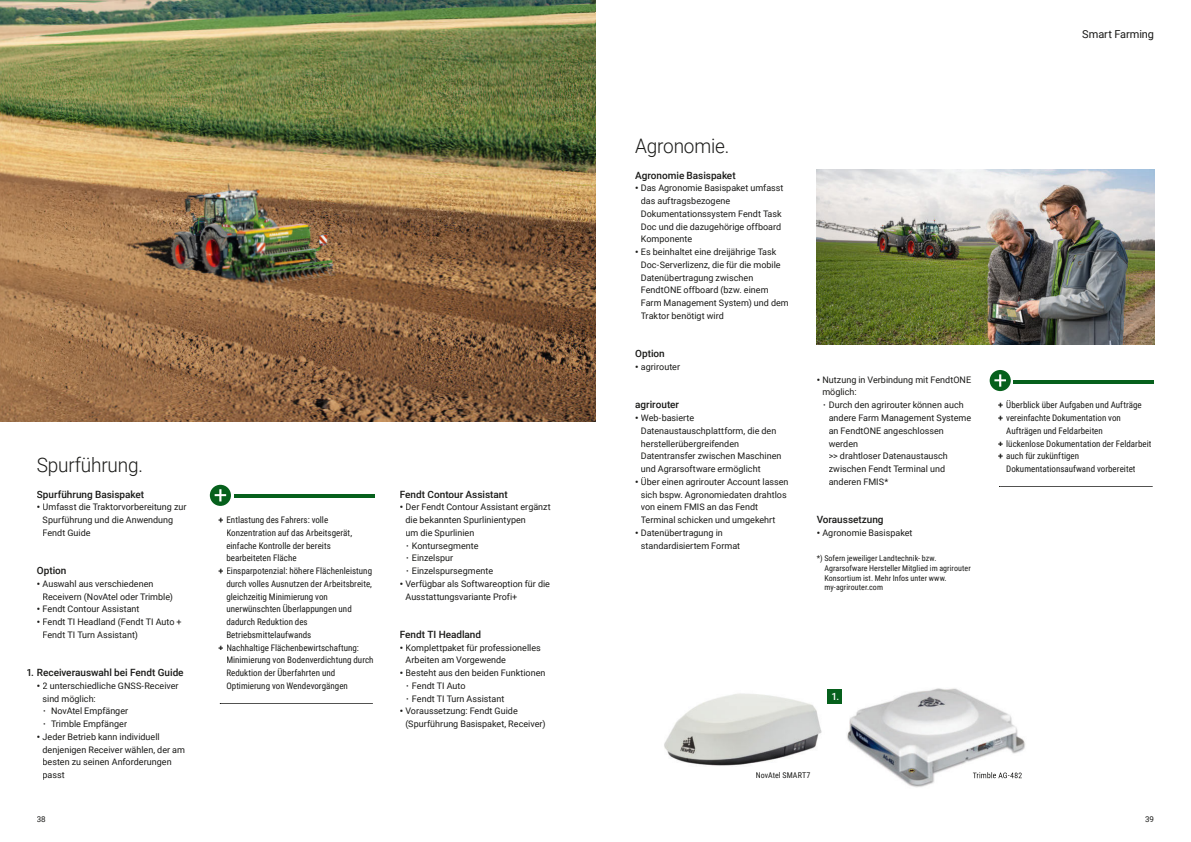
<style>
.page{position:relative;width:1191px;height:842px;background:#fff}
.page>*{position:absolute;margin:0;border:0;box-sizing:border-box;transform-origin:0 0}
.t1{font:300 20px "Roboto";letter-spacing:-.01em;color:#1a1a18;scale:.95 1}
.t2{font:11px "Roboto";letter-spacing:-.01em;color:#1a1a18}
.t3{font:500 10px "Roboto";color:#1a1a18}
.t4{font:500 10px "Roboto";color:#fff}
.t5{font:9px/12.8px "Roboto";color:#1a1a18}
.t6{font:9px "Roboto Condensed";letter-spacing:.005em;color:#1a1a18}
.t7{font:8px/9.6px "Roboto Condensed";letter-spacing:.005em;color:#1a1a18}
.t8{font:8px "Roboto";color:#1a1a18}
.s1{font-weight:900}
.s2{font-weight:700}
.s3{font-family:"Roboto";font-weight:700}
</style>
<div class="page">
<img style="left:0;top:0;width:596px;height:421px">
<hr style="left:220px;top:703px;width:153px;height:1px;background:#1a1a18">
<hr style="left:234px;top:495px;width:140px;height:3px;background:#06601c">
<div style="left:210px;top:485px;width:21px;height:21px;background:#06601c;border-radius:50%"></div>
<svg style="left:215px;top:489px;width:11px;height:12px"></svg>
<hr style="left:999px;top:486px;width:153px;height:1px;background:#1a1a18">
<hr style="left:1013px;top:380px;width:141px;height:3px;background:#06601c">
<div style="left:989px;top:370px;width:21px;height:21px;background:#06601c;border-radius:50%"></div>
<svg style="left:994px;top:374px;width:12px;height:13px"></svg>
<img style="left:847px;top:688px;width:179px;height:100px">
<img style="left:664px;top:693px;width:158px;height:73px">
<img style="left:973px;top:772px;width:48px;height:6px">
<img style="left:816px;top:169px;width:338px;height:175px">
<div style="left:828px;top:690px;width:14px;height:14px;background:#06601c"></div>
<h1 class="t1" style="left:37px;top:457px;width:113px">Spurführung.</h1>
<p class="t3" style="left:37px;top:490px;width:109px">Spurführung Basispaket</p>
<p class="t5" style="left:43px;top:501px;width:145px;text-indent:-6px"><span class="s1">•</span> Umfasst die Traktorvorbereitung zur<br>Spurführung und die Anwendung<br>Fendt Guide</p>
<p class="t3" style="left:37px;top:566px;width:31px">Option</p>
<p class="t5" style="left:43px;top:578px;width:132px;text-indent:-6px"><span class="s1">•</span> Auswahl aus verschiedenen<br>Receivern (NovAtel oder Trimble)</p>
<p class="t5" style="left:37px;top:603px;width:104px"><span class="s1">•</span> Fendt Contour Assistant</p>
<p class="t5" style="left:43px;top:616px;width:141px;text-indent:-6px"><span class="s1">•</span> Fendt TI Headland (Fendt TI Auto +<br>Fendt TI Turn Assistant)</p>
<p class="t3" style="left:26px;top:668px;width:159px">1. Receiverauswahl bei Fendt Guide</p>
<p class="t5" style="left:43px;top:680px;width:138px;text-indent:-6px"><span class="s1">•</span> 2 unterschiedliche GNSS-Receiver sind möglich:<br><span class="s2">·</span> NovAtel Empfänger<br><span class="s2">·</span> Trimble Empfänger</p>
<p class="t5" style="left:43px;top:731px;width:144px;text-indent:-6px"><span class="s1">•</span> Jeder Betrieb kann individuell denjenigen Receiver wählen, der am besten zu seinen Anforderungen passt</p>
<p class="t8" style="left:37px;top:816px;width:10px">38</p>
<p class="t6" style="left:218px;top:516px;width:111px"><span class="s3">+</span> Entlastung des Fahrers: volle</p>
<p class="t6" style="left:226px;top:529px;width:127px">Konzentration auf das Arbeitsgerät,</p>
<p class="t6" style="left:226px;top:542px;width:106px">einfache Kontrolle der bereits</p>
<p class="t6" style="left:226px;top:554px;width:72px">bearbeiteten Fläche</p>
<p class="t6" style="left:218px;top:567px;width:155px"><span class="s3">+</span> Einsparpotenzial: höhere Flächenleistung</p>
<p class="t6" style="left:226px;top:580px;width:147px">durch volles Ausnutzen der Arbeitsbreite,</p>
<p class="t6" style="left:226px;top:593px;width:103px">gleichzeitig Minimierung von</p>
<p class="t6" style="left:226px;top:605px;width:127px">unerwünschten Überlappungen und</p>
<p class="t6" style="left:226px;top:618px;width:83px">dadurch Reduktion des</p>
<p class="t6" style="left:226px;top:631px;width:86px">Betriebsmittelaufwands</p>
<p class="t6" style="left:218px;top:644px;width:142px"><span class="s3">+</span> Nachhaltige Flächenbewirtschaftung:</p>
<p class="t6" style="left:226px;top:656px;width:149px">Minimierung von Bodenverdichtung durch</p>
<p class="t6" style="left:226px;top:669px;width:110px">Reduktion der Überfahrten und</p>
<p class="t6" style="left:226px;top:682px;width:123px">Optimierung von Wendevorgängen</p>
<p class="t3" style="left:400px;top:490px;width:109px">Fendt Contour Assistant</p>
<p class="t5" style="left:405px;top:501px;width:147px;text-indent:-6px"><span class="s1">•</span> Der Fendt Contour Assistant ergänzt die bekannten Spurlinientypen<br>um die Spurlinien<br><span class="s2">·</span> Kontursegmente<br><span class="s2">·</span> Einzelspur<br><span class="s2">·</span> Einzelspursegmente</p>
<p class="t5" style="left:405px;top:578px;width:146px;text-indent:-6px"><span class="s1">•</span> Verfügbar als Softwareoption für die<br>Ausstattungsvariante Profi+</p>
<p class="t3" style="left:400px;top:630px;width:83px">Fendt TI Headland</p>
<p class="t5" style="left:405px;top:642px;width:137px;text-indent:-6px"><span class="s1">•</span> Komplettpaket für professionelles<br>Arbeiten am Vorgewende</p>
<p class="t5" style="left:406px;top:667px;width:141px;text-indent:-6px"><span class="s1">•</span> Besteht aus den beiden Funktionen <span class="s2">·</span> Fendt TI Auto<br><span class="s2">·</span> Fendt TI Turn Assistant</p>
<p class="t5" style="left:405px;top:705px;width:141px;text-indent:-6px"><span class="s1">•</span> Voraussetzung: Fendt Guide (Spurführung Basispaket, Receiver)</p>
<p class="t2" style="left:1082px;top:29px;width:73px">Smart Farming</p>
<h1 class="t1" style="left:635px;top:139px;width:101px">Agronomie.</h1>
<p class="t3" style="left:635px;top:171px;width:102px">Agronomie Basispaket</p>
<p class="t5" style="left:641px;top:182px;width:144px;text-indent:-6px"><span class="s1">•</span> Das Agronomie Basispaket umfasst das auftragsbezogene<br>Dokumentationssystem Fendt Task<br>Doc und die dazugehörige offboard<br>Komponente</p>
<p class="t5" style="left:641px;top:246px;width:149px;text-indent:-6px"><span class="s1">•</span> Es beinhaltet eine dreijährige Task<br>Doc-Serverlizenz, die für die mobile<br>Datenübertragung zwischen<br>FendtONE offboard (bzw. einem<br>Farm Management System) und dem<br>Traktor benötigt wird</p>
<p class="t3" style="left:635px;top:350px;width:31px">Option</p>
<p class="t5" style="left:635px;top:361px;width:46px"><span class="s1">•</span> agrirouter</p>
<p class="t3" style="left:635px;top:401px;width:45px">agrirouter</p>
<p class="t5" style="left:641px;top:412px;width:142px;text-indent:-6px"><span class="s1">•</span> Web-basierte<br>Datenaustauschplattform, die den herstellerübergreifenden<br>Datentransfer zwischen Maschinen und Agrarsoftware ermöglicht</p>
<p class="t5" style="left:641px;top:476px;width:149px;text-indent:-6px"><span class="s1">•</span> Über einen agrirouter Account lassen sich bspw. Agronomiedaten drahtlos von einem FMIS an das Fendt Terminal schicken und umgekehrt</p>
<p class="t5" style="left:641px;top:527px;width:101px;text-indent:-6px"><span class="s1">•</span> Datenübertragung in standardisiertem Format</p>
<p class="t5" style="left:816px;top:374px;width:156px"><span class="s1">•</span> Nutzung in Verbindung mit FendtONE</p>
<p class="t5" style="left:822px;top:386px;width:36px">möglich:</p>
<p class="t5" style="left:823px;top:399px;width:142px"><span class="s2">·</span> Durch den agrirouter können auch</p>
<p class="t5" style="left:828px;top:412px;width:144px">andere Farm Management Systeme</p>
<p class="t5" style="left:828px;top:425px;width:117px">an FendtONE angeschlossen</p>
<p class="t5" style="left:828px;top:437px;width:31px">werden</p>
<p class="t5" style="left:828px;top:450px;width:121px">&gt;&gt; drahtloser Datenaustausch</p>
<p class="t5" style="left:828px;top:463px;width:118px">zwischen Fendt Terminal und</p>
<p class="t5" style="left:828px;top:476px;width:61px">anderen FMIS*</p>
<p class="t3" style="left:816px;top:515px;width:68px">Voraussetzung</p>
<p class="t5" style="left:816px;top:527px;width:97px"><span class="s1">•</span> Agronomie Basispaket</p>
<p class="t7" style="left:824px;top:554px;width:148px;text-indent:-8px">*) Sofern jeweiliger Landtechnik- bzw.<br>Agrarsofware Hersteller Mitglied im agrirouter Konsortium ist. Mehr Infos unter www. my-agrirouter.com</p>
<p class="t6" style="left:998px;top:401px;width:145px"><span class="s3">+</span> Überblick über Aufgaben und Aufträge</p>
<p class="t6" style="left:998px;top:414px;width:124px"><span class="s3">+</span> vereinfachte Dokumentation von</p>
<p class="t6" style="left:1006px;top:426px;width:98px">Aufträgen und Feldarbeiten</p>
<p class="t6" style="left:998px;top:439px;width:155px"><span class="s3">+</span> lückenlose Dokumentation der Feldarbeit</p>
<p class="t6" style="left:998px;top:452px;width:82px"><span class="s3">+</span> auch für zukünftigen</p>
<p class="t6" style="left:1006px;top:465px;width:131px">Dokumentationsaufwand vorbereitet</p>
<p class="t4" style="left:831px;top:693px;width:9px">1.</p>
<p class="t7" style="left:756px;top:771px;width:56px">NovAtel SMART7</p>
<p class="t8" style="left:1145px;top:816px;width:10px">39</p>
</div>
